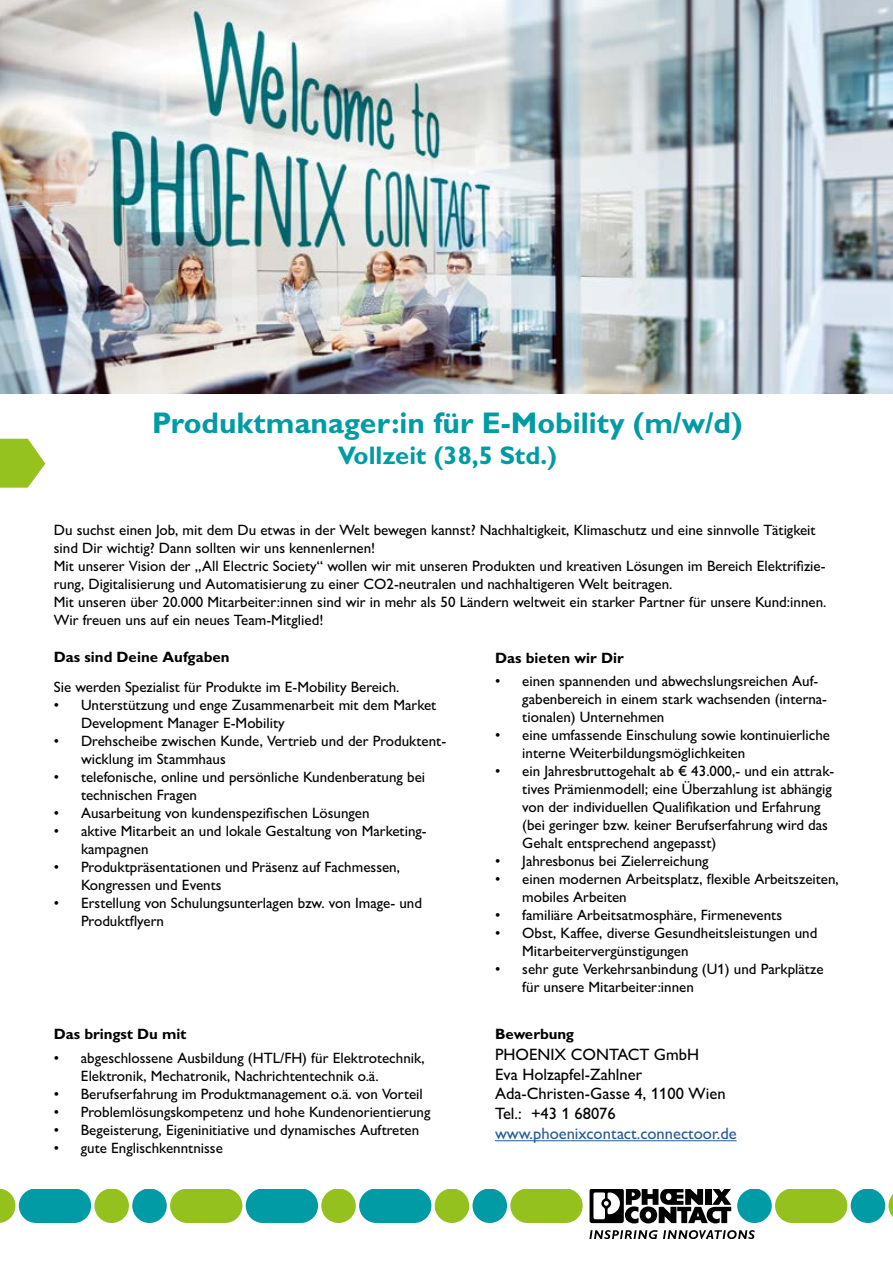
<style>
.page{position:relative;width:893px;height:1263px;background:#fff}
.page>*{position:absolute;margin:0;border:0;box-sizing:border-box;transform-origin:0 0}
.t1{font:700 30px "Px C Gill Alt One";color:#009ba4}
.t2{font:700 25.5px "Px C Gill Alt One";color:#009ba4}
.t3{font:16.5px/19.8px "Px C Gill Alt One";color:#000}
.t4{font:16.5px "Px C Gill Alt One";color:#275b9b}
.t5{font:15px/18px "Px C Gill Alt One";color:#000}
.t6{font:700 15px "Px C Gill Alt One";color:#000}
</style>
<div class="page">
<svg style="left:590px;top:1189px;width:141px;height:34px"></svg>
<svg style="left:0;top:1189px;width:583px;height:34px"></svg>
<svg style="left:737px;top:1189px;width:156px;height:34px"></svg>
<svg style="left:589px;top:1230px;width:166px;height:8px"></svg>
<img style="left:0;top:0;width:893px;height:393px">
<svg style="left:0;top:439px;width:45px;height:49px"></svg>
<hr style="left:495px;top:1140px;width:242px;height:1px;background:#275b9b">
<h1 class="t1" style="left:152px;top:404px;width:592px">Produktmanager:in für E-Mobility (m/w/d)</h1>
<h2 class="t2" style="left:338px;top:439px;width:221px">Vollzeit (38,5 Std.)</h2>
<p class="t5" style="left:54px;top:521px;width:774px">Du suchst einen Job, mit dem Du etwas in der Welt bewegen kannst? Nachhaltigkeit, Klimaschutz und eine sinnvolle Tätigkeit sind Dir wichtig? Dann sollten wir uns kennenlernen!<br>Mit unserer Vision der „All Electric Society“ wollen wir mit unseren Produkten und kreativen Lösungen im Bereich Elektrifizie&shy;rung, Digitalisierung und Automatisierung zu einer CO2-neutralen und nachhaltigeren Welt beitragen.<br>Mit unseren über 20.000 Mitarbeiter:innen sind wir in mehr als 50 Ländern weltweit ein starker Partner für unsere Kund:innen.<br>Wir freuen uns auf ein neues Team-Mitglied!</p>
<p class="t6" style="left:54px;top:648px;width:177px">Das sind Deine Aufgaben</p>
<p class="t5" style="left:54px;top:678px;width:347px">Sie werden Spezialist für Produkte im E-Mobility Bereich.</p>
<p class="t5" style="left:81px;top:696px;width:357px;text-indent:-27px">• Unterstützung und enge Zusammenarbeit mit dem Market<br>Development Manager E-Mobility</p>
<p class="t5" style="left:81px;top:732px;width:367px;text-indent:-27px">• Drehscheibe zwischen Kunde, Vertrieb und der Produktent&shy;wicklung im Stammhaus</p>
<p class="t5" style="left:81px;top:768px;width:346px;text-indent:-27px">• telefonische, online und persönliche Kundenberatung bei technischen Fragen</p>
<p class="t5" style="left:54px;top:804px;width:317px">• Ausarbeitung von kundenspezifischen Lösungen</p>
<p class="t5" style="left:81px;top:822px;width:347px;text-indent:-27px">• aktive Mitarbeit an und lokale Gestaltung von Marketing&shy;kampagnen</p>
<p class="t5" style="left:81px;top:858px;width:321px;text-indent:-27px">• Produktpräsentationen und Präsenz auf Fachmessen,<br>Kongressen und Events</p>
<p class="t5" style="left:81px;top:894px;width:343px;text-indent:-27px">• Erstellung von Schulungsunterlagen bzw. von Image- und<br>Produktflyern</p>
<p class="t6" style="left:495px;top:648px;width:130px">Das bieten wir Dir</p>
<p class="t5" style="left:522px;top:672px;width:306px;text-indent:-27px">• einen spannenden und abwechslungsreichen Auf&shy;gabenbereich in einem stark wachsenden (interna&shy;tionalen) Unternehmen</p>
<p class="t5" style="left:522px;top:726px;width:309px;text-indent:-27px">• eine umfassende Einschulung sowie kontinuierliche interne Weiterbildungsmöglichkeiten</p>
<p class="t5" style="left:522px;top:762px;width:314px;text-indent:-27px">• ein Jahresbruttogehalt ab € 43.000,- und ein attrak&shy;tives Prämienmodell; eine Überzahlung ist abhängig von der individuellen Qualifikation und Erfahrung (bei geringer bzw. keiner Berufserfahrung wird das Gehalt entsprechend angepasst)</p>
<p class="t5" style="left:495px;top:852px;width:215px">• Jahresbonus bei Zielerreichung</p>
<p class="t5" style="left:522px;top:870px;width:318px;text-indent:-27px">• einen modernen Arbeitsplatz, flexible Arbeitszeiten, mobiles Arbeiten</p>
<p class="t5" style="left:495px;top:906px;width:288px">• familiäre Arbeitsatmosphäre, Firmenevents</p>
<p class="t5" style="left:522px;top:924px;width:297px;text-indent:-27px">• Obst, Kaffee, diverse Gesundheitsleistungen und<br>Mitarbeitervergünstigungen</p>
<p class="t5" style="left:522px;top:960px;width:303px;text-indent:-27px">• sehr gute Verkehrsanbindung (U1) und Parkplätze für unsere Mitarbeiter:innen</p>
<p class="t6" style="left:495px;top:1024px;width:81px">Bewerbung</p>
<p class="t3" style="left:495px;top:1044px;width:232px">PHOENIX CONTACT GmbH<br>Eva Holzapfel-Zahlner<br>Ada-Christen-Gasse 4, 1100 Wien<br>Tel.: +43 1 68076</p>
<p class="t4" style="left:495px;top:1124px;width:243px">www.phoenixcontact.connectoor.de</p>
<p class="t6" style="left:54px;top:1024px;width:134px">Das bringst Du mit</p>
<p class="t5" style="left:81px;top:1049px;width:345px;text-indent:-27px">• abgeschlossene Ausbildung (HTL/FH) für Elektrotechnik,<br>Elektronik, Mechatronik, Nachrichtentechnik o.ä.</p>
<p class="t5" style="left:54px;top:1085px;width:370px">• Berufserfahrung im Produktmanagement o.ä. von Vorteil</p>
<p class="t5" style="left:54px;top:1103px;width:378px">• Problemlösungskompetenz und hohe Kundenorientierung</p>
<p class="t5" style="left:54px;top:1121px;width:367px">• Begeisterung, Eigeninitiative und dynamisches Auftreten</p>
<p class="t5" style="left:54px;top:1139px;width:171px">• gute Englischkenntnisse</p>
</div>
